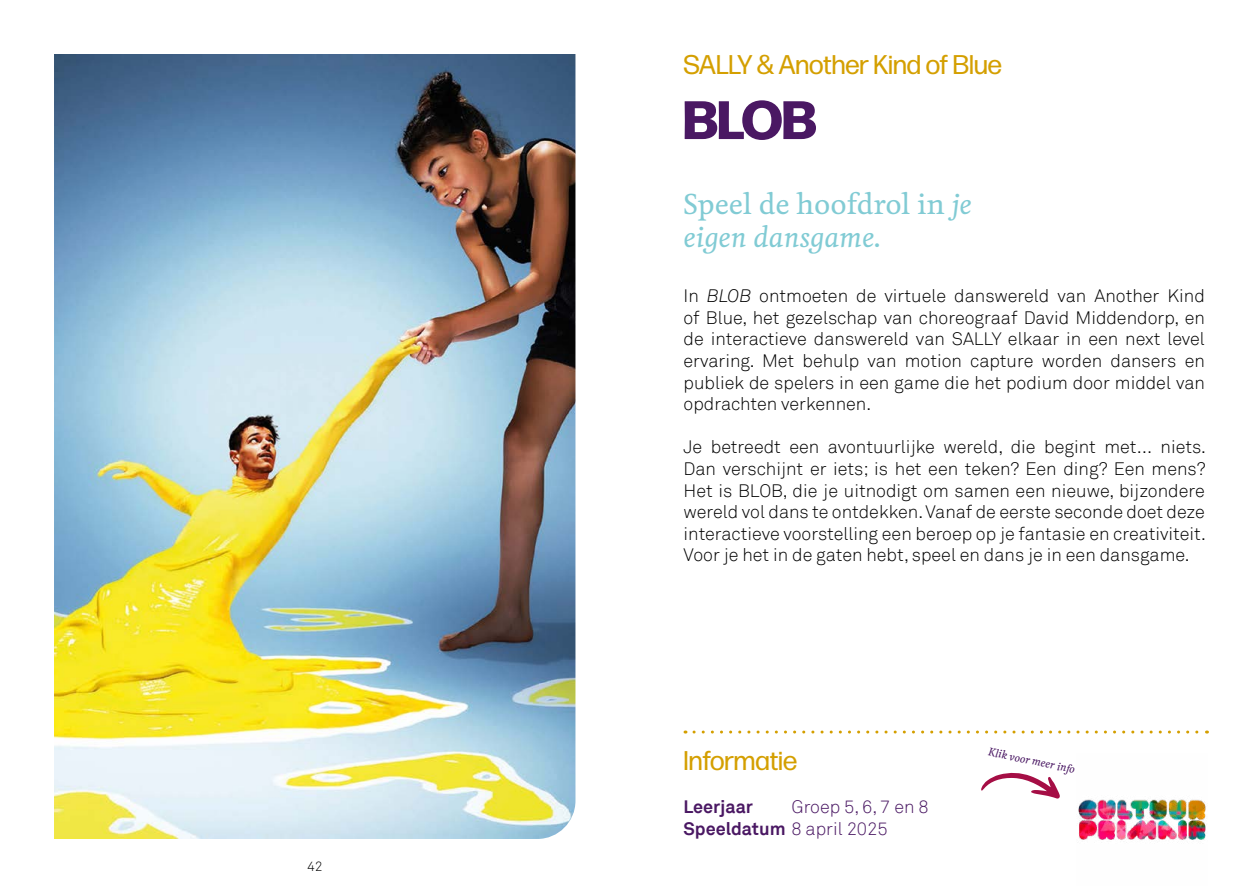
<style>
.page{position:relative;width:1259px;height:893px;background:#fff}
.page>*{position:absolute;margin:0;border:0;box-sizing:border-box;transform-origin:0 0}
.t1{font:800 54px "Forma DJR Banner";color:#4a1863}
.t2{font:27px "Forma DJR Deck";color:#d49f00}
.t3{font:500 27px/32.4px "Feijoa";color:#81cbd4}
.t4{font:300 18px/21.6px "Akkurat";color:#000;text-align:justify}
.t5{font:300 18px/21.6px "Akkurat";color:#4a1863}
.t6{font:700 18px "Akkurat";color:#4a1863}
.t7{font:300 13.5px "Akkurat";color:#000}
.t8{font:italic 500 10.5px "Feijoa";color:#4a1863}
.s1{font-style:italic}
.s2{font-weight:700}
</style>
<div class="page">
<img style="left:54px;top:54px;width:521px;height:785px">
<svg style="left:694px;top:730px;width:513px;height:3px"></svg>
<svg style="left:981px;top:772px;width:78px;height:27px"></svg>
<img style="left:1078px;top:799px;width:128px;height:41px">
<p class="t7" style="left:307px;top:858px;width:17px">42</p>
<h2 class="t2" style="left:683px;top:48px;width:320px">SALLY &amp; Another Kind of Blue</h2>
<h1 class="t1" style="left:683px;top:79px;width:134px">BLOB</h1>
<h2 class="t3" style="left:683px;top:189px;width:290px">Speel de hoofdrol in <span class="s1">je eigen dansgame.</span></h2>
<p class="t4" style="left:683px;top:285px;width:523px">In <span class="s1">BLOB</span> ontmoeten de virtuele danswereld van Another Kind of Blue, het gezelschap van choreograaf David Middendorp, en de interactieve danswereld van SALLY elkaar in een next level ervaring. Met behulp van motion capture worden dansers en publiek de spelers in een game die het podium door middel van opdrachten verkennen.</p>
<p class="t4" style="left:683px;top:437px;width:524px">Je betreedt een avontuurlijke wereld, die begint met… niets.<br>Dan verschijnt er iets; is het een teken? Een ding? Een mens?<br>Het is BLOB, die je uitnodigt om samen een nieuwe, bijzondere wereld vol dans te ontdekken. Vanaf de eerste seconde doet deze interactieve voorstelling een beroep op je fantasie en creativiteit.<br>Voor je het in de gaten hebt, speel en dans je in een dansgame.</p>
<h2 class="t2" style="left:683px;top:744px;width:115px">Informatie</h2>
<p class="t6" style="left:683px;top:795px;width:71px">Leerjaar</p>
<p class="t5" style="left:683px;top:796px;width:247px;text-indent:108px">Groep 5, 6, 7 en 8<br><span class="s2">Speeldatum</span> 8 april 2025</p>
<p class="t8" style="left:990px;top:745px;width:90px;rotate:12deg">Klik voor meer info</p>
</div>
